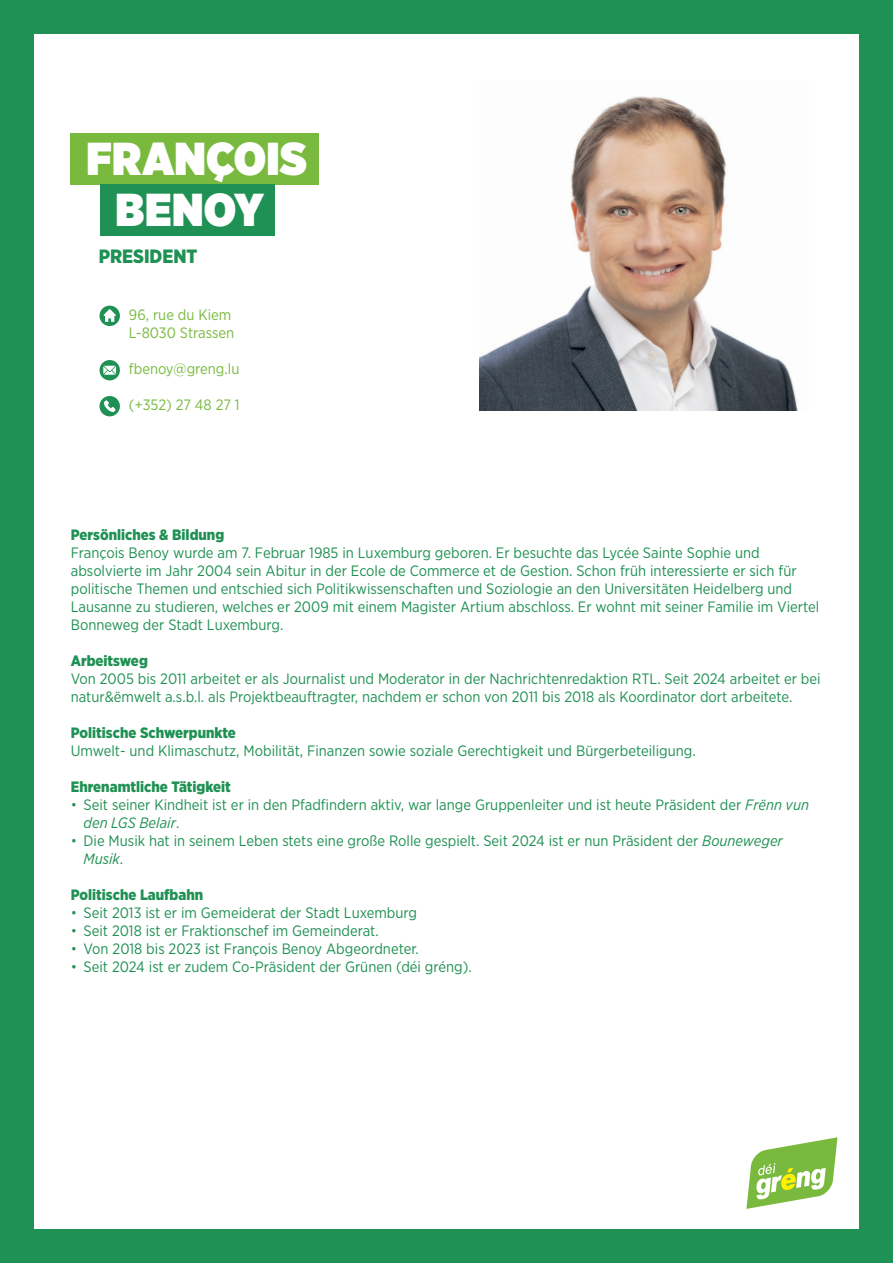
<style>
.page{position:relative;width:893px;height:1263px;background:#209154}
.page>*{position:absolute;margin:0;border:0;box-sizing:border-box;transform-origin:0 0}
.t1{font:900 46.2px/51.2px "Gotham Narrow";letter-spacing:.005em;color:#fff;text-align:center}
.t2{font:900 19.2px "Gotham Narrow";color:#209154}
.t3{font:15px/18px "Gotham Narrow";color:#209154}
.t4{font:900 15px "Gotham Narrow";color:#209154}
.t5{font:15px/18px "Gotham Narrow";color:#79ba3e}
.s1{font-weight:300}
.s2{font-style:italic}
</style>
<div class="page">
<div style="left:34px;top:34px;width:825px;height:1195px;background:#fff"></div>
<img style="left:479px;top:96px;width:319px;height:314px">
<svg style="left:746px;top:1137px;width:92px;height:72px"></svg>
<div style="left:99px;top:306px;width:21px;height:20px;background:#209154;border-radius:50%"></div>
<svg style="left:103px;top:309px;width:13px;height:13px"></svg>
<div style="left:99px;top:396px;width:21px;height:20px;background:#209154;border-radius:50%"></div>
<svg style="left:104px;top:400px;width:12px;height:12px"></svg>
<svg style="left:99px;top:360px;width:21px;height:20px"></svg>
<svg style="left:103px;top:366px;width:13px;height:9px"></svg>
<div style="left:71px;top:133px;width:248px;height:51px;background:#79ba3e"></div>
<div style="left:100px;top:184px;width:175px;height:52px;background:#209154"></div>
<h1 class="t1" style="left:87px;top:133px;width:222px">FRANÇOIS<br>BENOY</h1>
<p class="t2" style="left:99px;top:243px;width:100px">PRESIDENT</p>
<p class="t5" style="left:129px;top:306px;width:107px">96, rue du Kiem<br>L-8030 Strassen</p>
<p class="t5" style="left:129px;top:360px;width:112px">fbenoy@greng.lu</p>
<p class="t5" style="left:129px;top:396px;width:112px">(+352) 27 48 27 1</p>
<p class="t4" style="left:71px;top:525px;width:155px">Persönliches &amp; Bildung</p>
<p class="t3" style="left:71px;top:543px;width:750px">François Benoy wurde am 7. Februar 1985 in Luxemburg geboren. Er besuchte das Lycée Sainte Sophie und absolvierte im Jahr 2004 sein Abitur in der Ecole de Commerce et de Gestion. Schon früh interessierte er sich für politische Themen und entschied sich Politikwissenschaften und Soziologie an den Universitäten Heidelberg und Lausanne zu studieren, welches er 2009 mit einem Magister Artium abschloss. Er wohnt mit seiner Familie im Viertel Bonneweg der Stadt Luxemburg.</p>
<p class="t4" style="left:71px;top:651px;width:79px">Arbeitsweg</p>
<p class="t3" style="left:71px;top:669px;width:751px">Von 2005 bis 2011 arbeitet er als Journalist und Moderator in der Nachrichtenredaktion RTL. Seit 2024 arbeitet er bei natur&amp;ëmwelt a.s.b.l. als Projektbeauftragter, nachdem er schon von 2011 bis 2018 als Koordinator dort arbeitete.</p>
<p class="t4" style="left:71px;top:723px;width:167px">Politische Schwerpunkte</p>
<p class="t3" style="left:71px;top:741px;width:626px">Umwelt- und Klimaschutz, Mobilität, Finanzen sowie soziale Gerechtigkeit und Bürgerbeteiligung.</p>
<p class="t4" style="left:71px;top:777px;width:162px">Ehrenamtliche Tätigkeit</p>
<p class="t3" style="left:84px;top:795px;width:727px;text-indent:-13px"><span class="s1">•</span> Seit seiner Kindheit ist er in den Pfadfindern aktiv, war lange Gruppenleiter und ist heute Präsident der <span class="s2">Frënn vun den LGS Belair</span>.</p>
<p class="t3" style="left:84px;top:831px;width:701px;text-indent:-13px"><span class="s1">•</span> Die Musik hat in seinem Leben stets eine große Rolle gespielt. Seit 2024 ist er nun Präsident der <span class="s2">Bouneweger<br>Musik</span>.</p>
<p class="t4" style="left:71px;top:885px;width:134px">Politische Laufbahn</p>
<p class="t3" style="left:71px;top:903px;width:348px"><span class="s1">•</span> Seit 2013 ist er im Gemeiderat der Stadt Luxemburg</p>
<p class="t3" style="left:71px;top:921px;width:309px"><span class="s1">•</span> Seit 2018 ist er Fraktionschef im Gemeinderat.</p>
<p class="t3" style="left:71px;top:939px;width:350px"><span class="s1">•</span> Von 2018 bis 2023 ist François Benoy Abgeordneter.</p>
<p class="t3" style="left:71px;top:957px;width:402px"><span class="s1">•</span> Seit 2024 ist er zudem Co-Präsident der Grünen (déi gréng).</p>
</div>
